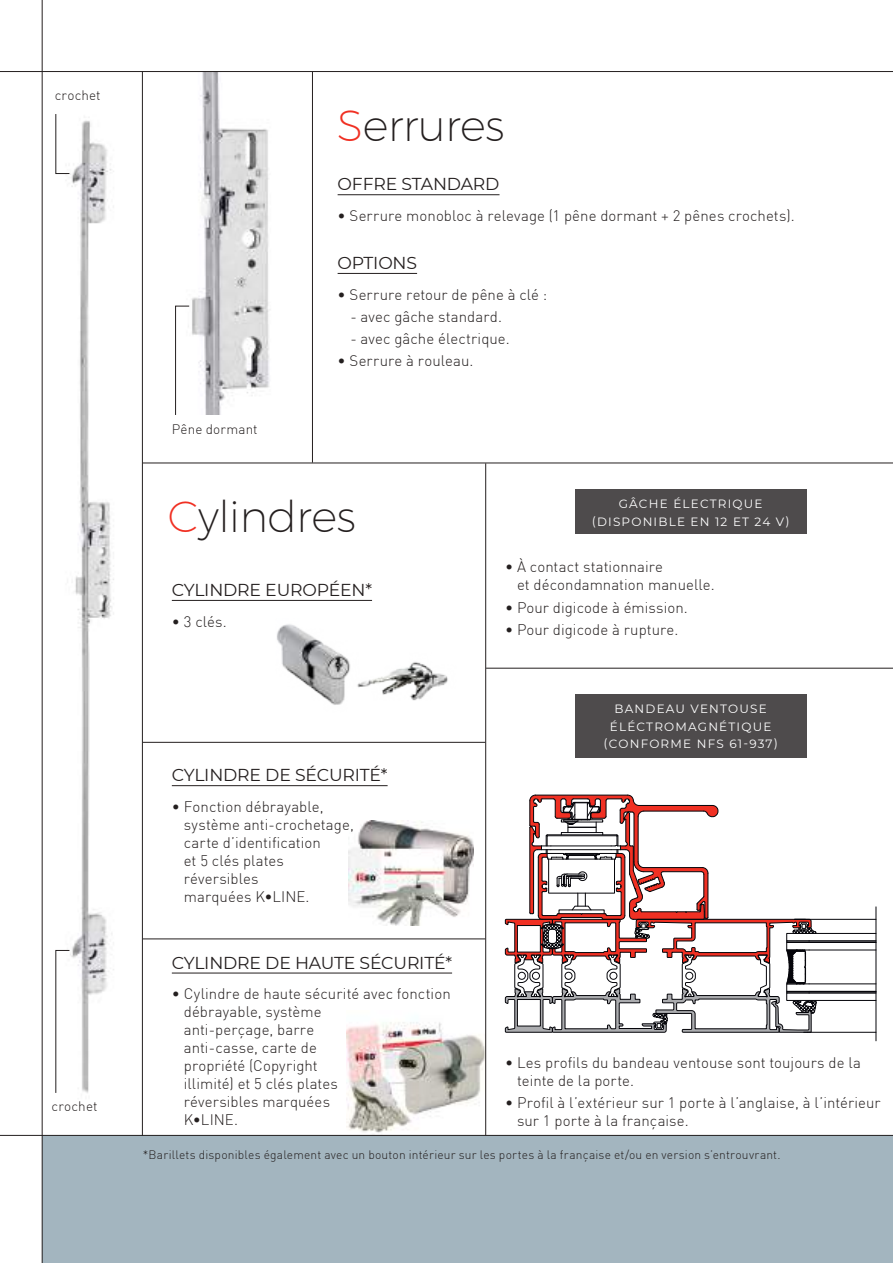
<style>
.page{position:relative;width:893px;height:1263px;background:#fff}
.page>*{position:absolute;margin:0;border:0;box-sizing:border-box;transform-origin:0 0}
.t1{font:200 43.65px "Montserrat";letter-spacing:-.01em;color:#241f1f}
.t2{font:17.25px "Montserrat";letter-spacing:-.01em;color:#241f1f}
.t3{font:300 15px/18px "DIN";letter-spacing:.005em;color:#241f1f}
.t4{font:300 13.5px "DIN";letter-spacing:.01em;color:#241f1f}
.t5{font:300 12px "DIN";letter-spacing:.015em;color:#241f1f}
.t6{font:12px/17.5px "Montserrat";letter-spacing:.1em;color:#fff;text-align:center}
.s1{color:#f03023}
</style>
<div class="page">
<img style="left:347px;top:1022px;width:138px;height:113px">
<img style="left:191px;top:72px;width:79px;height:343px">
<hr style="left:143px;top:463px;width:750px;height:1px;background:#241f1f">
<hr style="left:143px;top:938px;width:342px;height:1px;background:#241f1f">
<hr style="left:143px;top:742px;width:342px;height:1px;background:#241f1f">
<div style="left:42px;top:1135px;width:851px;height:128px;background:#a3b5bf"></div>
<hr style="left:42px;top:0;width:1px;height:1263px;background:#241f1f">
<hr style="left:0;top:71px;width:893px;height:1px;background:#241f1f">
<hr style="left:0;top:1135px;width:893px;height:1px;background:#241f1f">
<hr style="left:142px;top:71px;width:1px;height:1065px;background:#241f1f">
<hr style="left:312px;top:72px;width:1px;height:391px;background:#241f1f">
<hr style="left:485px;top:463px;width:1px;height:672px;background:#241f1f">
<img style="left:56px;top:120px;width:58px;height:973px">
<hr style="left:338px;top:194px;width:161px;height:1px;background:#241f1f">
<hr style="left:338px;top:273px;width:79px;height:1px;background:#241f1f">
<hr style="left:794px;top:919px;width:82px;height:1px;background:#05050a">
<hr style="left:808px;top:1032px;width:68px;height:1px;background:#05050a">
<hr style="left:809px;top:1000px;width:67px;height:1px;background:#05050a">
<hr style="left:809px;top:993px;width:67px;height:1px;background:#05050a">
<hr style="left:809px;top:991px;width:67px;height:1px;background:#05050a">
<hr style="left:809px;top:984px;width:67px;height:1px;background:#05050a">
<hr style="left:809px;top:950px;width:67px;height:1px;background:#05050a">
<hr style="left:809px;top:942px;width:67px;height:1px;background:#05050a">
<hr style="left:809px;top:941px;width:67px;height:1px;background:#05050a">
<hr style="left:809px;top:933px;width:67px;height:1px;background:#05050a">
<hr style="left:876px;top:907px;width:1px;height:134px;background:#05050a">
<svg style="left:505px;top:795px;width:312px;height:238px"></svg>
<img style="left:277px;top:624px;width:171px;height:81px">
<img style="left:349px;top:820px;width:124px;height:105px">
<div style="left:575px;top:489px;width:231px;height:44px;background:#4e4b4c"></div>
<hr style="left:172px;top:600px;width:200px;height:1px;background:#241f1f">
<hr style="left:172px;top:785px;width:216px;height:1px;background:#241f1f">
<hr style="left:172px;top:972px;width:280px;height:1px;background:#241f1f">
<div style="left:575px;top:694px;width:231px;height:64px;background:#4e4b4c"></div>
<svg style="left:55px;top:114px;width:15px;height:60px"></svg>
<svg style="left:55px;top:950px;width:15px;height:143px"></svg>
<svg style="left:175px;top:305px;width:15px;height:110px"></svg>
<hr style="left:486px;top:668px;width:407px;height:1px;background:#241f1f">
<p class="t4" style="left:55px;top:87px;width:47px">crochet</p>
<p class="t4" style="left:52px;top:1098px;width:47px">crochet</p>
<h1 class="t1" style="left:337px;top:99px;width:169px"><span class="s1">S</span>errures</h1>
<p class="t4" style="left:172px;top:421px;width:87px">Pêne dormant</p>
<p class="t2" style="left:338px;top:172px;width:163px">OFFRE STANDARD</p>
<p class="t3" style="left:338px;top:206px;width:459px">• Serrure monobloc à relevage (1 pêne dormant + 2 pênes crochets).</p>
<p class="t2" style="left:338px;top:251px;width:81px">OPTIONS</p>
<p class="t3" style="left:338px;top:285px;width:211px">• Serrure retour de pêne à clé :</p>
<p class="t3" style="left:350px;top:307px;width:153px">- avec gâche standard.</p>
<p class="t3" style="left:350px;top:330px;width:161px">- avec gâche électrique.</p>
<p class="t3" style="left:338px;top:352px;width:137px">• Serrure à rouleau.</p>
<h1 class="t1" style="left:168px;top:490px;width:189px"><span class="s1">C</span>ylindres</h1>
<p class="t2" style="left:172px;top:578px;width:202px">CYLINDRE EUROPÉEN*</p>
<p class="t3" style="left:172px;top:612px;width:57px">• 3 clés.</p>
<p class="t2" style="left:172px;top:763px;width:217px">CYLINDRE DE SÉCURITÉ*</p>
<p class="t3" style="left:184px;top:797px;width:172px;text-indent:-12px">• Fonction débrayable, système anti-crochetage, carte d’identification<br>et 5 clés plates réversibles<br>marquées K•LINE.</p>
<p class="t6" style="left:592px;top:495px;width:199px">GÂCHE ÉLECTRIQUE (DISPONIBLE EN 12 ET 24 V)</p>
<p class="t3" style="left:517px;top:558px;width:199px;text-indent:-12px">• À contact stationnaire<br>et décondamnation manuelle.</p>
<p class="t3" style="left:505px;top:598px;width:184px">• Pour digicode à émission.</p>
<p class="t3" style="left:505px;top:620px;width:175px">• Pour digicode à rupture.</p>
<p class="t6" style="left:603px;top:700px;width:176px">BANDEAU VENTOUSE<br>ÉLÉCTROMAGNÉTIQUE (CONFORME NFS 61-937)</p>
<p class="t2" style="left:172px;top:950px;width:282px">CYLINDRE DE HAUTE SÉCURITÉ*</p>
<p class="t3" style="left:184px;top:985px;width:268px;text-indent:-12px">• Cylindre de haute sécurité avec fonction débrayable, système<br>anti-perçage, barre<br>anti-casse, carte de<br>propriété (Copyright<br>illimité) et 5 clés plates<br>réversibles marquées<br>K•LINE.</p>
<p class="t3" style="left:517px;top:1053px;width:345px;text-indent:-12px">• Les profils du bandeau ventouse sont toujours de la teinte de la porte.</p>
<p class="t3" style="left:517px;top:1093px;width:365px;text-indent:-12px">• Profil à l’extérieur sur 1 porte à l’anglaise, à l’intérieur sur 1 porte à la française.</p>
<p class="t5" style="left:143px;top:1147px;width:639px">*Barillets disponibles également avec un bouton intérieur sur les portes à la française et/ou en version s’entrouvrant.</p>
</div>
